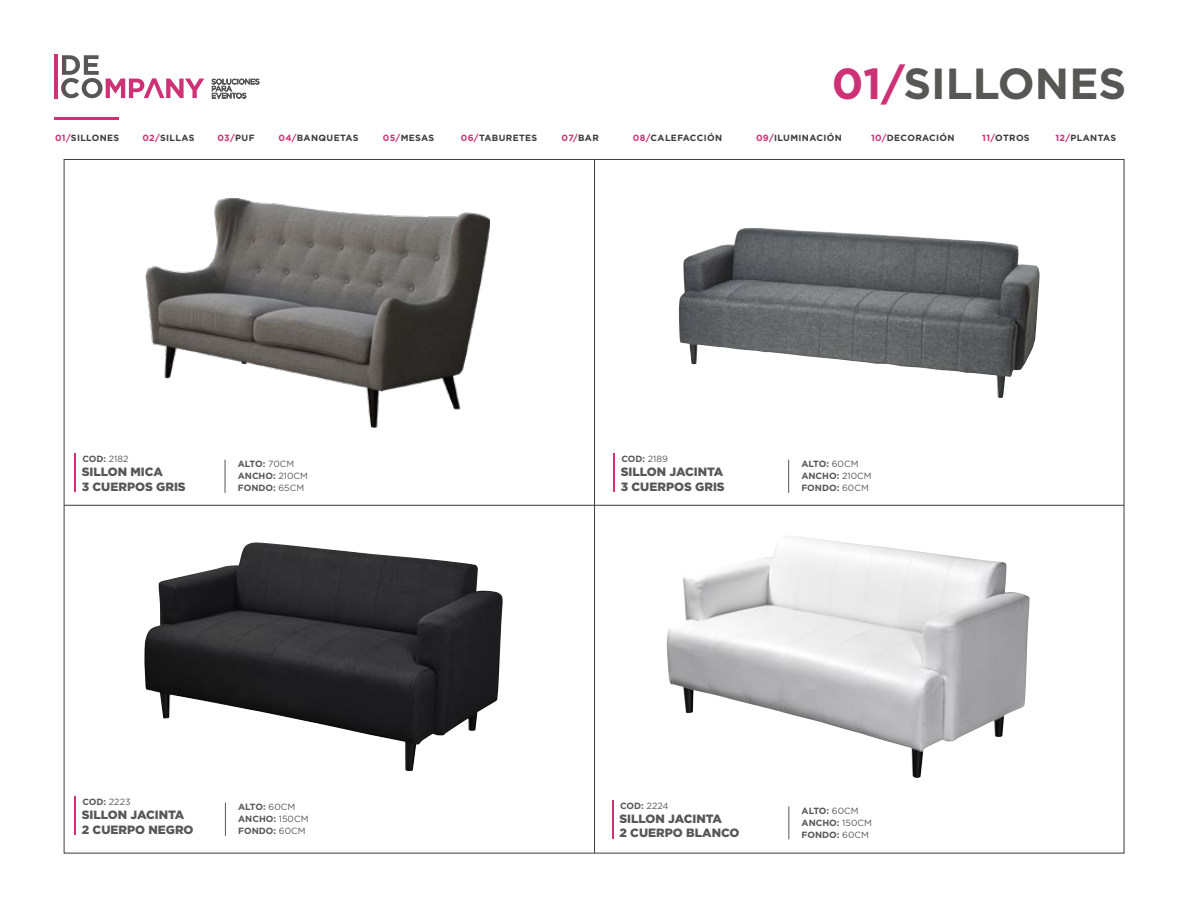
<style>
.page{position:relative;width:1188px;height:918px;background:#fff}
.page>*{position:absolute;margin:0;border:0;box-sizing:border-box;transform-origin:0 0}
.t1{font:700 43.5px "Gotham";color:#575756}
.t2{font:900 12px/14.4px "Gotham";color:#575756}
.t3{font:700 9px/12px "Gotham";color:#575756}
.t4{font:700 9px "Gotham";letter-spacing:.04em;color:#3c3c3b}
.t5{font:700 9px "Gotham";letter-spacing:.04em;color:#ce3276}
.s1{color:#ce3276}
.s2{color:#3c3c3b}
.s3{font-weight:400}
</style>
<div class="page">
<hr style="left:54px;top:55px;width:3px;height:44px;background:#ce3276">
<svg style="left:61px;top:55px;width:143px;height:44px"></svg>
<svg style="left:211px;top:79px;width:48px;height:20px"></svg>
<hr style="left:225px;top:460px;width:1px;height:33px;background:#575756">
<hr style="left:74px;top:454px;width:2px;height:38px;background:#ce3276">
<hr style="left:788px;top:460px;width:1px;height:33px;background:#575756">
<hr style="left:613px;top:454px;width:2px;height:38px;background:#ce3276">
<hr style="left:225px;top:803px;width:1px;height:33px;background:#575756">
<hr style="left:74px;top:797px;width:2px;height:38px;background:#ce3276">
<hr style="left:789px;top:806px;width:1px;height:33px;background:#575756">
<hr style="left:612px;top:800px;width:2px;height:38px;background:#ce3276">
<hr style="left:64px;top:505px;width:1060px;height:1px;background:#3c3c3b">
<hr style="left:594px;top:159px;width:1px;height:694px;background:#3c3c3b">
<img style="left:146px;top:199px;width:344px;height:228px">
<img style="left:679px;top:228px;width:361px;height:170px">
<img style="left:144px;top:542px;width:359px;height:229px">
<img style="left:666px;top:536px;width:364px;height:242px">
<hr style="left:54px;top:117px;width:64px;height:3px;background:#ce3276">
<h1 class="t1" style="left:832px;top:55px;width:296px"><span class="s1">01/</span>SILLONES</h1>
<p class="t4" style="left:55px;top:132px;width:66px"><span class="s1">01/</span>SILLONES</p>
<p class="t4" style="left:143px;top:132px;width:54px"><span class="s1">02/</span>SILLAS</p>
<p class="t5" style="left:217px;top:132px;width:39px">03/<span class="s2">PUF</span></p>
<p class="t4" style="left:278px;top:132px;width:82px"><span class="s1">04/</span>BANQUETAS</p>
<p class="t4" style="left:383px;top:132px;width:53px"><span class="s1">05/</span>MESAS</p>
<p class="t4" style="left:461px;top:132px;width:78px"><span class="s1">06/</span>TABURETES</p>
<p class="t5" style="left:562px;top:132px;width:39px">07/<span class="s2">BAR</span></p>
<p class="t4" style="left:633px;top:132px;width:91px"><span class="s1">08/</span>CALEFACCIÓN</p>
<p class="t4" style="left:756px;top:132px;width:87px"><span class="s1">09/</span>ILUMINACIÓN</p>
<p class="t4" style="left:871px;top:132px;width:85px"><span class="s1">10/</span>DECORACIÓN</p>
<p class="t4" style="left:982px;top:132px;width:49px"><span class="s1">11/</span>OTROS</p>
<p class="t4" style="left:1055px;top:132px;width:62px"><span class="s1">12/</span>PLANTAS</p>
<p class="t3" style="left:82px;top:453px;width:48px">COD: <span class="s3">2182</span></p>
<h2 class="t2" style="left:82px;top:465px;width:106px">SILLON MICA<br>3 CUERPOS GRIS</h2>
<p class="t3" style="left:621px;top:453px;width:48px">COD: <span class="s3">2189</span></p>
<p class="t3" style="left:238px;top:458px;width:72px">ALTO: <span class="s3">70CM<br></span>ANCHO: <span class="s3">210CM<br></span>FONDO: <span class="s3">65CM</span></p>
<h2 class="t2" style="left:621px;top:465px;width:106px">SILLON JACINTA<br>3 CUERPOS GRIS</h2>
<p class="t3" style="left:801px;top:458px;width:72px">ALTO: <span class="s3">60CM<br></span>ANCHO: <span class="s3">210CM<br></span>FONDO: <span class="s3">60CM</span></p>
<p class="t3" style="left:82px;top:796px;width:50px">COD: <span class="s3">2223</span></p>
<h2 class="t2" style="left:82px;top:808px;width:113px">SILLON JACINTA<br>2 CUERPO NEGRO</h2>
<p class="t3" style="left:620px;top:800px;width:50px">COD: <span class="s3">2224</span></p>
<p class="t3" style="left:238px;top:801px;width:72px">ALTO: <span class="s3">60CM<br></span>ANCHO: <span class="s3">150CM<br></span>FONDO: <span class="s3">60CM</span></p>
<h2 class="t2" style="left:619px;top:811px;width:122px">SILLON JACINTA<br>2 CUERPO BLANCO</h2>
<p class="t3" style="left:802px;top:805px;width:72px">ALTO: <span class="s3">60CM<br></span>ANCHO: <span class="s3">150CM<br></span>FONDO: <span class="s3">60CM</span></p>
</div>
